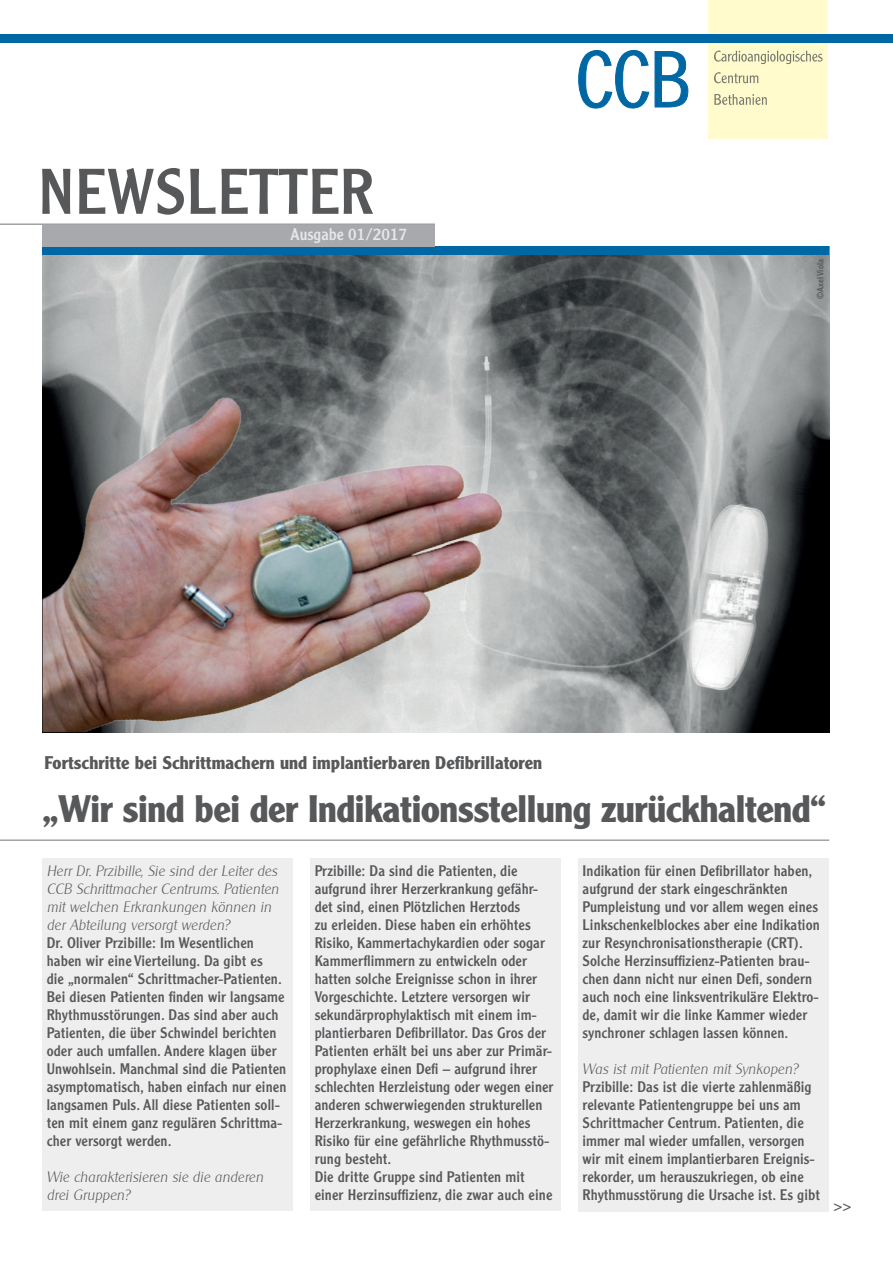
<style>
.page{position:relative;width:893px;height:1263px;background:#fff}
.page>*{position:absolute;margin:0;border:0;box-sizing:border-box;transform-origin:0 0}
.t1{font:63px "Clearface Gothic LH";letter-spacing:.005em;color:#57585a}
.t2{font:700 37.5px "Clearface Gothic LH";letter-spacing:-.01em;color:#57585a}
.t3{font:700 18px "Clearface Gothic LH";letter-spacing:.005em;color:#57585a}
.t4{font:16.5px "Clearface Gothic LH";letter-spacing:.005em;color:#e6e7e9}
.t5{font:15px/18px "Clearface Gothic LH";letter-spacing:.01em;color:#57585a}
.t6{font:italic 300 15px/18px "Clearly Gothic";letter-spacing:.01em;color:#57585a}
.t7{font:9px "Clearface Gothic LH";letter-spacing:.01em;color:#57585a}
</style>
<div class="page">
<div style="left:709px;top:0;width:119px;height:138px;background:#fffbcc"></div>
<svg style="left:714px;top:51px;width:108px;height:13px"></svg>
<svg style="left:714px;top:72px;width:44px;height:11px"></svg>
<svg style="left:714px;top:94px;width:53px;height:11px"></svg>
<svg style="left:578px;top:49px;width:71px;height:60px"></svg>
<svg style="left:655px;top:51px;width:33px;height:56px"></svg>
<div style="left:0;top:34px;width:893px;height:9px;background:#0067a5"></div>
<div style="left:43px;top:858px;width:250px;height:353px;background:#eeeeef"></div>
<div style="left:310px;top:858px;width:251px;height:353px;background:#eeeeef"></div>
<div style="left:578px;top:858px;width:251px;height:353px;background:#eeeeef"></div>
<img style="left:43px;top:255px;width:786px;height:477px">
<div style="left:43px;top:246px;width:786px;height:9px;background:#0067a5"></div>
<div style="left:43px;top:225px;width:392px;height:21px;background:#a8a9ad"></div>
<hr style="left:0;top:224px;width:435px;height:1px;background:#808285">
<hr style="left:0;top:839px;width:829px;height:2px;background:#808285">
<img style="left:43px;top:346px;width:538px;height:386px">
<h1 class="t1" style="left:38px;top:152px;width:337px">NEWSLETTER</h1>
<p class="t4" style="left:290px;top:224px;width:118px">Ausgabe 01/2017</p>
<p class="t7" style="left:815px;top:299px;width:42px;rotate:-90deg">©Axel Viola</p>
<p class="t3" style="left:45px;top:752px;width:499px">Fortschritte bei Schrittmachern und implantierbaren Defibrillatoren</p>
<h2 class="t2" style="left:43px;top:787px;width:785px">„Wir sind bei der Indikationsstellung zurückhaltend“</h2>
<p class="t6" style="left:47px;top:862px;width:233px">Herr Dr. Przibille, Sie sind der Leiter des CCB Schrittmacher Centrums. Patienten mit welchen Erkrankungen können in der Abteilung versorgt werden?</p>
<p class="t5" style="left:47px;top:934px;width:241px">Dr. Oliver Przibille: Im Wesentlichen haben wir eine Vierteilung. Da gibt es<br>die „normalen“ Schrittmacher-Patienten.<br>Bei diesen Patienten finden wir langsame Rhythmusstörungen. Das sind aber auch Patienten, die über Schwindel berichten oder auch umfallen. Andere klagen über Unwohlsein. Manchmal sind die Patienten asymptomatisch, haben einfach nur einen langsamen Puls. All diese Patienten soll&shy;ten mit einem ganz regulären Schrittma&shy;cher versorgt werden.</p>
<p class="t6" style="left:47px;top:1168px;width:218px">Wie charakterisieren sie die anderen drei Gruppen?</p>
<p class="t5" style="left:315px;top:862px;width:240px">Przibille: Da sind die Patienten, die aufgrund ihrer Herzerkrankung gefähr&shy;det sind, einen Plötzlichen Herztods<br>zu erleiden. Diese haben ein erhöhtes Risiko, Kammertachykardien oder sogar Kammerflimmern zu entwickeln oder hatten solche Ereignisse schon in ihrer Vorgeschichte. Letztere versorgen wir sekundärprophylaktisch mit einem im&shy;plantierbaren Defibrillator. Das Gros der Patienten erhält bei uns aber zur Primär&shy;prophylaxe einen Defi – aufgrund ihrer schlechten Herzleistung oder wegen einer anderen schwerwiegenden strukturellen Herzerkrankung, weswegen ein hohes Risiko für eine gefährliche Rhythmusstö&shy;rung besteht.<br>Die dritte Gruppe sind Patienten mit einer Herzinsuffizienz, die zwar auch eine</p>
<p class="t5" style="left:583px;top:862px;width:239px">Indikation für einen Defibrillator haben, aufgrund der stark eingeschränkten Pumpleistung und vor allem wegen eines Linkschenkelblockes aber eine Indikation zur Resynchronisationstherapie (CRT).<br>Solche Herzinsuffizienz-Patienten brau&shy;chen dann nicht nur einen Defi, sondern auch noch eine linksventrikuläre Elektro&shy;de, damit wir die linke Kammer wieder synchroner schlagen lassen können.</p>
<p class="t6" style="left:583px;top:1060px;width:217px">Was ist mit Patienten mit Synkopen?</p>
<p class="t5" style="left:583px;top:1078px;width:239px">Przibille: Das ist die vierte zahlenmäßig relevante Patientengruppe bei uns am Schrittmacher Centrum. Patienten, die immer mal wieder umfallen, versorgen wir mit einem implantierbaren Ereignis&shy;rekorder, um herauszukriegen, ob eine Rhythmusstörung die Ursache ist. Es gibt</p>
<p class="t5" style="left:833px;top:1196px;width:20px">&gt;&gt;</p>
</div>
